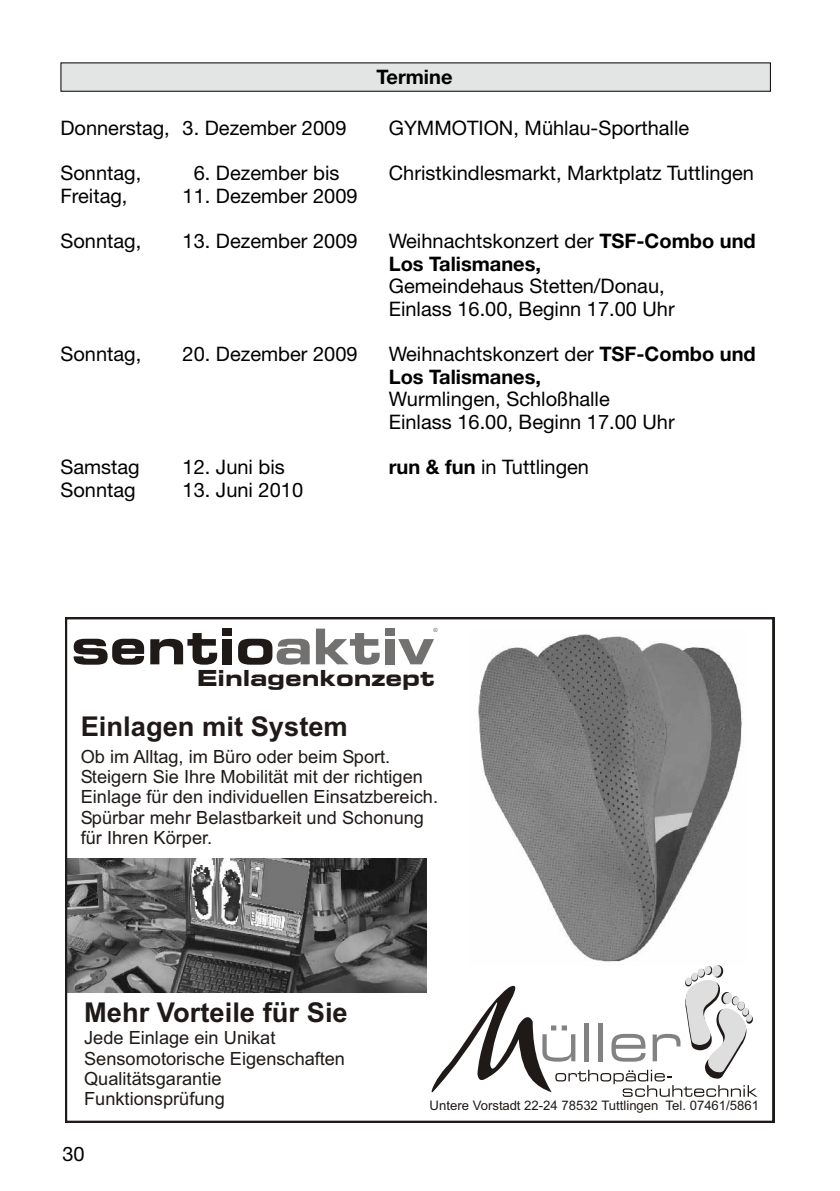
<style>
.page{position:relative;width:840px;height:1191px;background:#fff}
.page>*{position:absolute;margin:0;border:0;box-sizing:border-box;transform-origin:0 0}
.t1{font:700 27.2px "Arial";color:#1f1a17}
.t2{font:22px "Square 721 Bd Ex BT";color:#1f1a17}
.t3{font:20px/22.6px "Helvetica Neue";color:#000}
.t4{font:700 20px/22.6px "Helvetica Neue";color:#000}
.t5{font:18.2px/20.4px "Arial";color:#1f1a17}
.t6{font:13.2px "Arial";color:#1f1a17}
.t7{font:700 5.8px "Arial";color:#737070}
.s1{font-weight:400}
.s2{font-weight:700}
</style>
<div class="page">
<div style="left:60px;top:62px;width:710px;height:30px;background:#e3e4e4"></div>
<svg style="left:65px;top:617px;width:709px;height:505px"></svg>
<svg style="left:73px;top:639px;width:71px;height:25px"></svg>
<svg style="left:150px;top:633px;width:67px;height:31px"></svg>
<div style="left:222px;top:628px;width:9px;height:8px;background:#1f1a17"></div>
<div style="left:222px;top:639px;width:9px;height:25px;background:#1f1a17"></div>
<svg style="left:238px;top:639px;width:71px;height:25px"></svg>
<svg style="left:316px;top:628px;width:63px;height:36px"></svg>
<div style="left:385px;top:628px;width:9px;height:8px;background:#737070"></div>
<div style="left:385px;top:639px;width:9px;height:25px;background:#737070"></div>
<svg style="left:398px;top:639px;width:36px;height:25px"></svg>
<p class="t4" style="left:376px;top:65px;width:77px">Termine</p>
<p class="t3" style="left:60px;top:116px;width:287px">Donnerstag, 3. Dezember 2009</p>
<p class="t3" style="left:388px;top:116px;width:302px">GYMMOTION, Mühlau-Sporthalle</p>
<p class="t3" style="left:60px;top:161px;width:82px">Sonntag,</p>
<p class="t3" style="left:193px;top:161px;width:147px">6. Dezember bis</p>
<p class="t3" style="left:388px;top:161px;width:366px">Christkindlesmarkt, Marktplatz Tuttlingen</p>
<p class="t3" style="left:60px;top:184px;width:69px">Freitag,</p>
<p class="t3" style="left:182px;top:184px;width:176px">11. Dezember 2009</p>
<p class="t3" style="left:60px;top:229px;width:82px">Sonntag,</p>
<p class="t3" style="left:182px;top:229px;width:176px">13. Dezember 2009</p>
<p class="t4" style="left:388px;top:229px;width:368px"><span class="s1">Weihnachtskonzert der</span> TSF-Combo und<br>Los Talismanes,</p>
<p class="t3" style="left:388px;top:274px;width:287px">Gemeindehaus Stetten/Donau,<br>Einlass 16.00, Beginn 17.00 Uhr</p>
<p class="t3" style="left:60px;top:342px;width:82px">Sonntag,</p>
<p class="t3" style="left:182px;top:342px;width:176px">20. Dezember 2009</p>
<p class="t4" style="left:388px;top:342px;width:368px"><span class="s1">Weihnachtskonzert der</span> TSF-Combo und<br>Los Talismanes,</p>
<p class="t3" style="left:388px;top:387px;width:287px">Wurmlingen, Schloßhalle<br>Einlass 16.00, Beginn 17.00 Uhr</p>
<p class="t3" style="left:60px;top:455px;width:81px">Samstag</p>
<p class="t3" style="left:182px;top:455px;width:104px">12. Juni bis</p>
<p class="t3" style="left:388px;top:455px;width:202px"><span class="s2">run &amp; fun</span> in Tuttlingen</p>
<p class="t3" style="left:60px;top:478px;width:77px">Sonntag</p>
<p class="t3" style="left:182px;top:478px;width:122px">13. Juni 2010</p>
<p class="t7" style="left:433px;top:627px;width:6px">©</p>
<p class="t2" style="left:197px;top:664px;width:239px">Einlagenkonzept</p>
<h1 class="t1" style="left:81px;top:716px;width:268px">Einlagen mit System</h1>
<p class="t5" style="left:81px;top:747px;width:358px">Ob im Alltag, im Büro oder beim Sport.<br>Steigern Sie Ihre Mobilität mit der richtigen Einlage für den individuellen Einsatzbereich.<br>Spürbar mehr Belastbarkeit und Schonung für Ihren Körper.</p>
<h1 class="t1" style="left:84px;top:1002px;width:265px">Mehr Vorteile für Sie</h1>
<p class="t5" style="left:84px;top:1029px;width:262px">Jede Einlage ein Unikat<br>Sensomotorische Eigenschaften<br>Qualitätsgarantie<br>Funktionsprüfung</p>
<p class="t3" style="left:62px;top:1142px;width:24px">30</p>
<p class="t6" style="left:429px;top:1100px;width:331px">Untere Vorstadt 22-24 78532 Tuttlingen Tel. 07461/5861</p>
</div>
